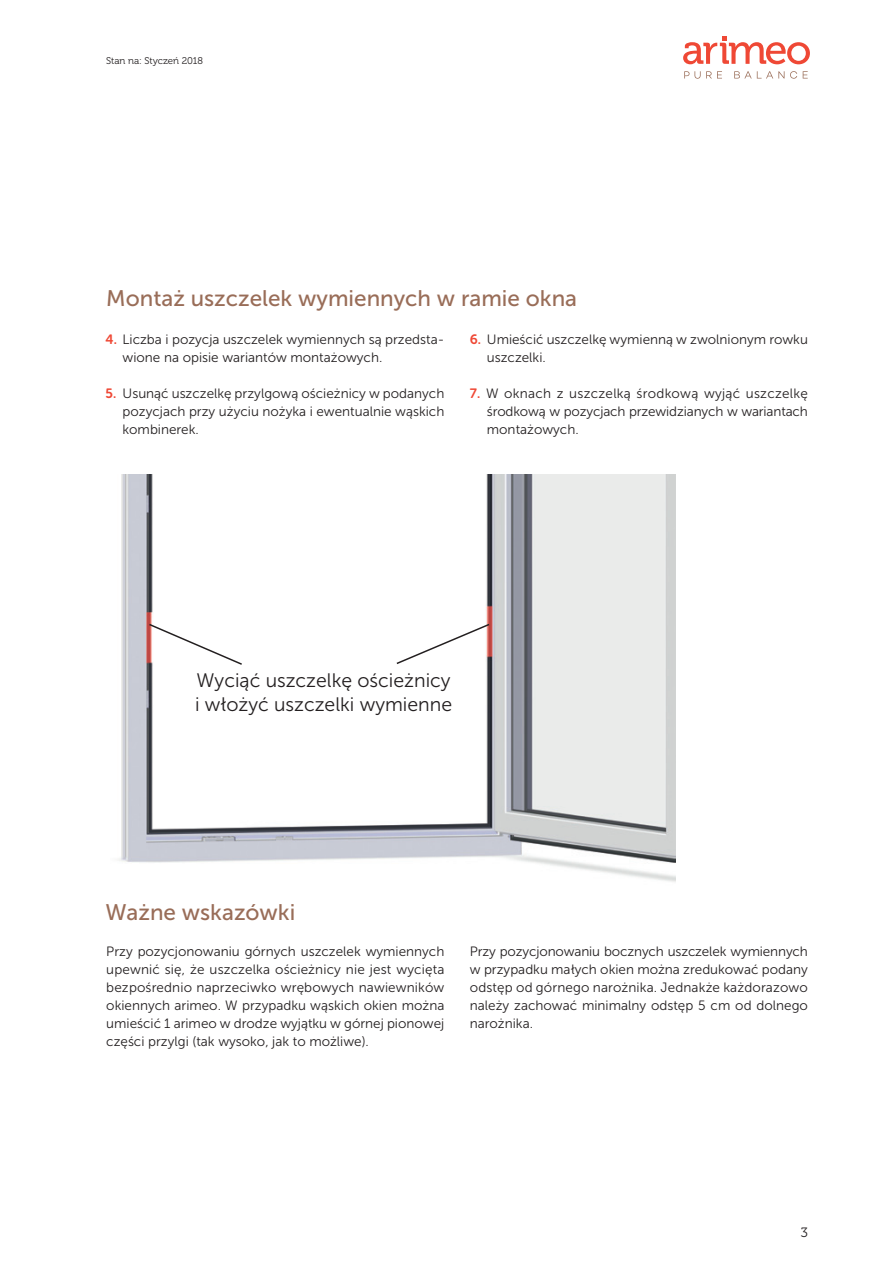
<style>
.page{position:relative;width:893px;height:1263px;background:#fff}
.page>*{position:absolute;margin:0;border:0;box-sizing:border-box;transform-origin:0 0}
.t1{font:22.5px "Museo Sans 500";color:#996d58}
.t2{font:19.5px/24px "Museo Sans 300";color:#231f20}
.Fließtext{font:13.5px/18px "Museo Sans 300";color:#231f20;text-align:justify}
.t3{font:13.5px "Museo 300";color:#231f20}
.t4{font:9.75px "Museo 300";letter-spacing:-.005em;color:#231f20}
.s1{font-family:"Museo Sans Rounded 700";color:#ef4835}
</style>
<div class="page">
<svg style="left:684px;top:71px;width:38px;height:8px"></svg>
<svg style="left:734px;top:71px;width:50px;height:8px"></svg>
<svg style="left:790px;top:71px;width:7px;height:8px"></svg>
<svg style="left:803px;top:71px;width:5px;height:8px"></svg>
<svg style="left:683px;top:36px;width:127px;height:28px"></svg>
<img style="left:118px;top:475px;width:558px;height:407px">
<svg style="left:395px;top:622px;width:96px;height:43px"></svg>
<svg style="left:148px;top:622px;width:96px;height:44px"></svg>
<p class="t4" style="left:106px;top:55px;width:99px">Stan na: Styczeń 2018</p>
<h2 class="t1" style="left:106px;top:286px;width:472px">Montaż uszczelek wymiennych w ramie okna</h2>
<p class="Fließtext" style="left:123px;top:330px;width:323px;text-indent:-17px"><span class="s1">4.</span> Liczba i pozycja uszczelek wymiennych są przedsta&shy;wione na opisie wariantów montażowych.</p>
<p class="Fließtext" style="left:123px;top:384px;width:323px;text-indent:-17px"><span class="s1">5.</span> Usunąć uszczelkę przylgową ościeżnicy w podanych pozycjach przy użyciu nożyka i ewentualnie wąskich kombinerek.</p>
<p class="Fließtext" style="left:487px;top:330px;width:323px;text-indent:-17px"><span class="s1">6.</span> Umieścić uszczelkę wymienną w zwolnionym rowku uszczelki.</p>
<p class="Fließtext" style="left:487px;top:384px;width:323px;text-indent:-17px"><span class="s1">7.</span> W oknach z uszczelką środkową wyjąć uszczelkę środkową w pozycjach przewidzianych w wariantach montażowych.</p>
<h2 class="t2" style="left:195px;top:669px;width:259px">Wyciąć uszczelkę ościeżnicy i włożyć uszczelki wymienne</h2>
<h2 class="t1" style="left:106px;top:900px;width:191px">Ważne wskazówki</h2>
<p class="Fließtext" style="left:106px;top:942px;width:340px">Przy pozycjonowaniu górnych uszczelek wymiennych upewnić się, że uszczelka ościeżnicy nie jest wycięta bezpośrednio naprzeciwko wrębowych nawiewników okiennych arimeo. W przypadku wąskich okien można umieścić 1 arimeo w drodze wyjątku w górnej pionowej części przylgi (tak wysoko, jak to możliwe).</p>
<p class="Fließtext" style="left:470px;top:942px;width:340px">Przy pozycjonowaniu bocznych uszczelek wymiennych w przypadku małych okien można zredukować podany odstęp od górnego narożnika. Jednakże każdorazowo należy zachować minimalny odstęp 5 cm od dolnego narożnika.</p>
<p class="t3" style="left:801px;top:1225px;width:9px">3</p>
</div>
